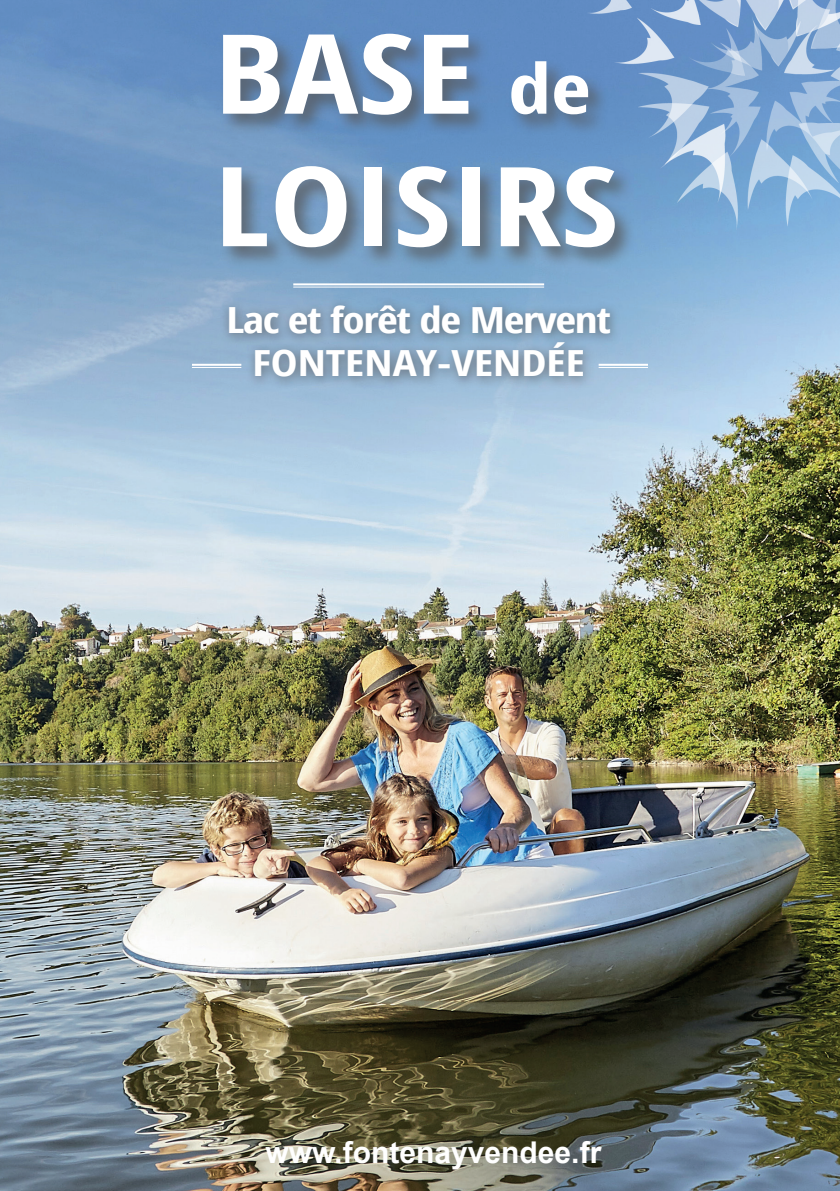
<style>
.page{position:relative;width:840px;height:1191px;background:#fff}
.page>*{position:absolute;margin:0;border:0;box-sizing:border-box;transform-origin:0 0}
.t1{font:700 condensed 110.4px/132.4px "Open Sans";color:#fff;scale:1.25 1}
.t2{font:700 condensed 36px/43.2px "Open Sans";letter-spacing:-.03em;color:#fff;text-align:center;scale:1.25 1}
.t3{font:700 30px "Arial";color:#fff}
.s1{font-size:69px}
</style>
<div class="page">
<img style="left:0;top:0;width:839px;height:1191px">
<div style="left:219px;top:31px;width:417px;height:238px;background:#57585a;opacity:.75"></div>
<hr style="left:293px;top:283px;width:251px;height:2px;background:#fff">
<hr style="left:293px;top:287px;width:251px;height:1px;background:#fff">
<hr style="left:598px;top:364px;width:49px;height:2px;background:#fff">
<hr style="left:598px;top:367px;width:49px;height:1px;background:#fff">
<hr style="left:192px;top:364px;width:49px;height:2px;background:#fff">
<hr style="left:192px;top:367px;width:49px;height:1px;background:#fff">
<div style="left:220px;top:297px;width:401px;height:92px;background:#57585a;opacity:.75"></div>
<img style="left:587px;top:0;width:252px;height:229px">
<h1 class="t1" style="left:214px;top:5px;width:324px">BASE <span class="s1">de<br></span>LOISIRS</h1>
<p class="t2" style="left:226px;top:298px;width:309px">Lac et forêt de Mervent<br>FONTENAY-VENDÉE</p>
<p class="t3" style="left:265px;top:1131px;width:337px">www.fontenayvendee.fr</p>
</div>
